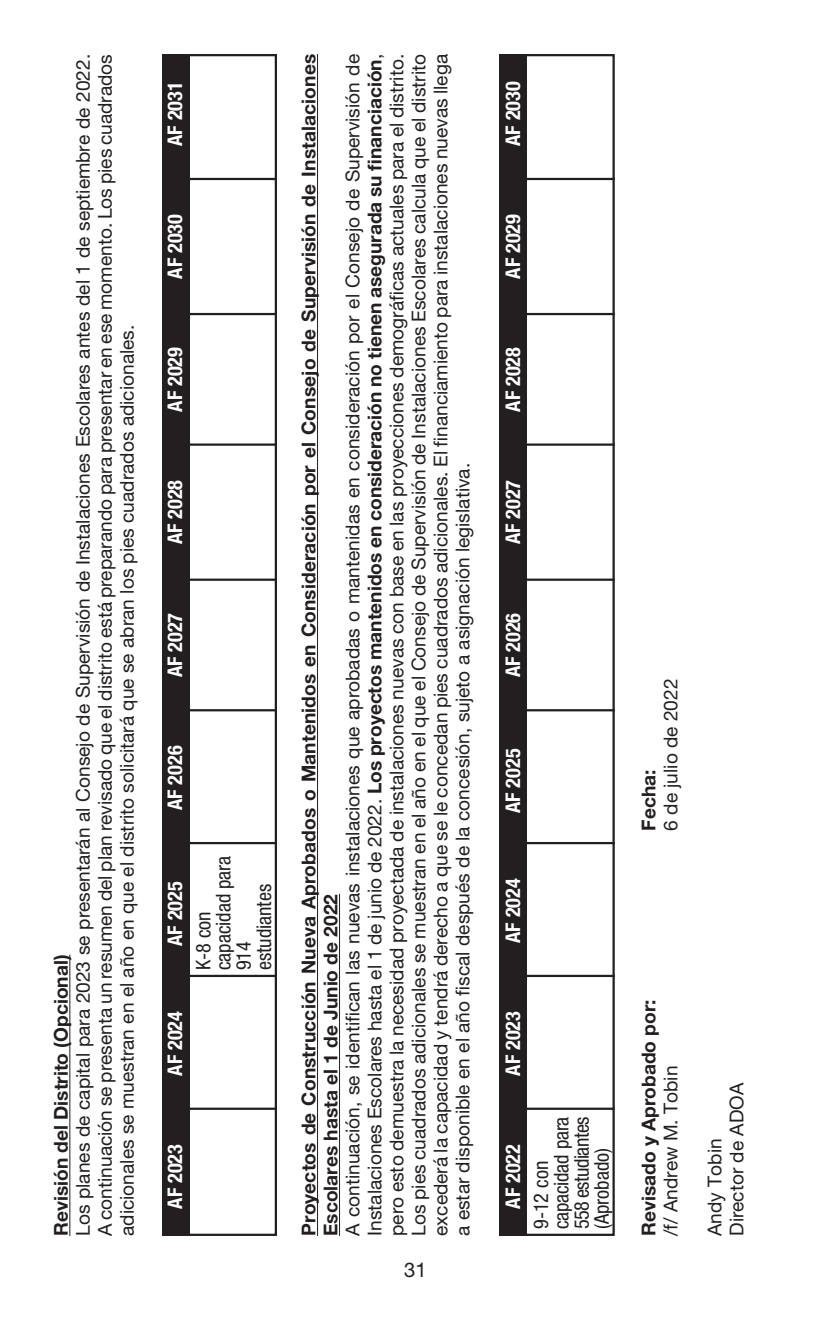
<style>
.page{position:relative;width:831px;height:1317px;background:#fff}
.page>*{position:absolute;margin:0;border:0;box-sizing:border-box;transform-origin:0 0}
.t1{font:700 condensed 20.25px "Helvetica Neue LT Std";color:#fff}
.t2{font:condensed 20.25px/20.2px "Helvetica Neue LT Std";color:#231f20}
.t3{font:20.25px "Helvetica Neue LT Std";color:#231f20}
.t4{font:19.12px/22.1px "Helvetica Neue LT Std";color:#231f20;text-align:justify}
.t5{font:700 19.12px/22.1px "Helvetica Neue LT Std";letter-spacing:.005em;color:#231f20}
.s1{font-weight:700}
</style>
<div class="page">
<hr style="left:69px;top:954px;width:1px;height:281px;background:#231f20">
<div style="left:162px;top:54px;width:27px;height:1181px;background:#231f20"></div>
<div style="left:162px;top:54px;width:115px;height:1181px;border:2px solid #231f20"></div>
<hr style="left:162px;top:1107px;width:115px;height:2px;background:#231f20">
<hr style="left:162px;top:974px;width:115px;height:2px;background:#231f20">
<hr style="left:162px;top:842px;width:115px;height:2px;background:#231f20">
<hr style="left:162px;top:709px;width:115px;height:2px;background:#231f20">
<hr style="left:162px;top:578px;width:115px;height:2px;background:#231f20">
<hr style="left:162px;top:313px;width:115px;height:2px;background:#231f20">
<hr style="left:162px;top:178px;width:115px;height:2px;background:#231f20">
<hr style="left:162px;top:443px;width:115px;height:3px;background:#231f20">
<hr style="left:317px;top:54px;width:1px;height:1181px;background:#231f20">
<hr style="left:339px;top:893px;width:1px;height:342px;background:#231f20">
<div style="left:499px;top:54px;width:27px;height:1181px;background:#231f20"></div>
<div style="left:499px;top:54px;width:115px;height:1181px;border:2px solid #231f20"></div>
<hr style="left:499px;top:1107px;width:115px;height:2px;background:#231f20">
<hr style="left:499px;top:974px;width:115px;height:2px;background:#231f20">
<hr style="left:499px;top:842px;width:115px;height:2px;background:#231f20">
<hr style="left:499px;top:709px;width:115px;height:2px;background:#231f20">
<hr style="left:499px;top:578px;width:115px;height:2px;background:#231f20">
<hr style="left:499px;top:313px;width:115px;height:2px;background:#231f20">
<hr style="left:499px;top:178px;width:115px;height:2px;background:#231f20">
<hr style="left:499px;top:443px;width:115px;height:3px;background:#231f20">
<p class="t4" style="left:74px;top:1235px;width:1183px;rotate:-90deg">Los planes de capital para 2023 se presentarán al Consejo de Supervisión de Instalaciones Escolares antes del 1 de septiembre de 2022.<br>A continuación se presenta un resumen del plan revisado que el distrito está preparando para presentar en ese momento. Los pies cuadrados adicionales se muestran en el año en que el distrito solicitará que se abran los pies cuadrados adicionales.</p>
<p class="t5" style="left:52px;top:1235px;width:283px;rotate:-90deg">Revisión del Distrito (Opcional)</p>
<p class="t1" style="left:168px;top:146px;width:66px;rotate:-90deg">AF 2031</p>
<p class="t1" style="left:168px;top:279px;width:66px;rotate:-90deg">AF 2030</p>
<p class="t1" style="left:168px;top:411px;width:66px;rotate:-90deg">AF 2029</p>
<p class="t1" style="left:168px;top:544px;width:66px;rotate:-90deg">AF 2028</p>
<p class="t1" style="left:168px;top:677px;width:66px;rotate:-90deg">AF 2027</p>
<p class="t1" style="left:168px;top:810px;width:66px;rotate:-90deg">AF 2026</p>
<p class="t1" style="left:168px;top:945px;width:66px;rotate:-90deg">AF 2025</p>
<p class="t2" style="left:195px;top:970px;width:116px;rotate:-90deg">K-8 con capacidad para<br>914 estudiantes</p>
<p class="t1" style="left:168px;top:1075px;width:66px;rotate:-90deg">AF 2024</p>
<p class="t1" style="left:168px;top:1208px;width:66px;rotate:-90deg">AF 2023</p>
<p class="t5" style="left:299px;top:1235px;width:1183px;rotate:-90deg">Proyectos de Construcción Nueva Aprobados o Mantenidos en Consideración por el Consejo de Supervisión de Instalaciones<br>Escolares hasta el 1 de Junio de 2022</p>
<p class="t4" style="left:343px;top:1235px;width:1183px;rotate:-90deg">A continuación, se identifican las nuevas instalaciones que aprobadas o mantenidas en consideración por el Consejo de Supervisión de Instalaciones Escolares hasta el 1 de junio de 2022. <span class="s1">Los proyectos mantenidos en consideración no tienen asegurada su financiación</span>, pero esto demuestra la necesidad proyectada de instalaciones nuevas con base en las proyecciones demográficas actuales para el distrito.<br>Los pies cuadrados adicionales se muestran en el año en el que el Consejo de Supervisión de Instalaciones Escolares calcula que el distrito excederá la capacidad y tendrá derecho a que se le concedan pies cuadrados adicionales. El financiamiento para instalaciones nuevas llega a estar disponible en el año fiscal después de la concesión, sujeto a asignación legislativa.</p>
<p class="t3" style="left:404px;top:1262px;width:24px">31</p>
<p class="t1" style="left:505px;top:146px;width:66px;rotate:-90deg">AF 2030</p>
<p class="t1" style="left:505px;top:279px;width:66px;rotate:-90deg">AF 2029</p>
<p class="t1" style="left:505px;top:411px;width:66px;rotate:-90deg">AF 2028</p>
<p class="t1" style="left:505px;top:544px;width:66px;rotate:-90deg">AF 2027</p>
<p class="t1" style="left:505px;top:677px;width:66px;rotate:-90deg">AF 2026</p>
<p class="t1" style="left:505px;top:813px;width:66px;rotate:-90deg">AF 2025</p>
<p class="t1" style="left:505px;top:942px;width:66px;rotate:-90deg">AF 2024</p>
<p class="t1" style="left:505px;top:1075px;width:66px;rotate:-90deg">AF 2023</p>
<p class="t1" style="left:505px;top:1208px;width:66px;rotate:-90deg">AF 2022</p>
<p class="t2" style="left:532px;top:1228px;width:114px;rotate:-90deg">9-12 con capacidad para<br>558 estudiantes (Aprobado)</p>
<p class="t5" style="left:639px;top:830px;width:62px;rotate:-90deg">Fecha:</p>
<p class="t4" style="left:661px;top:830px;width:154px;rotate:-90deg">6 de julio de 2022</p>
<p class="t5" style="left:639px;top:1235px;width:238px;rotate:-90deg">Revisado y Aprobado por:</p>
<p class="t4" style="left:661px;top:1235px;width:172px;rotate:-90deg">/f/ Andrew M. Tobin</p>
<p class="t4" style="left:705px;top:1235px;width:155px;rotate:-90deg">Andy Tobin<br>Director de ADOA</p>
</div>
